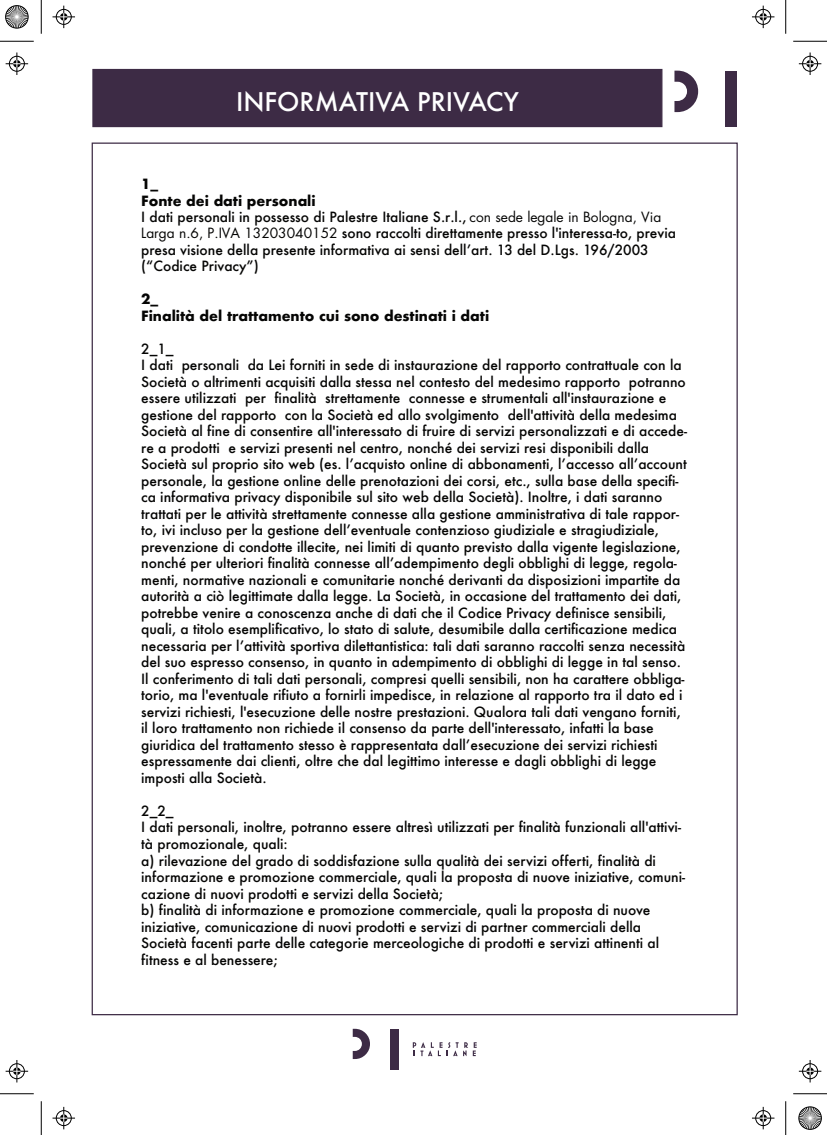
<style>
.page{position:relative;width:827px;height:1135px;background:#fff}
.page>*{position:absolute;margin:0;border:0;box-sizing:border-box;transform-origin:0 0}
.t1{font:500 25px "Futura";color:#fff}
.t2{font:500 13.75px/16.5px "Futura";color:#050504}
.t3{font:700 13.75px/16.5px "Futura";color:#050504}
.s1{font-weight:700}
.s2{font-family:"Futura Std";font-weight:400}
</style>
<div class="page">
<div style="left:390px;top:1029px;width:8px;height:40px;background:#3d2b45"></div>
<svg style="left:353px;top:1029px;width:17px;height:30px"></svg>
<svg style="left:413px;top:1042px;width:63px;height:14px"></svg>
<div style="left:92px;top:69px;width:570px;height:58px;background:#3d2b45"></div>
<div style="left:726px;top:71px;width:11px;height:56px;background:#3d2b45"></div>
<svg style="left:674px;top:71px;width:24px;height:41px"></svg>
<hr style="left:0;top:41px;width:34px;height:1px;background:#000">
<hr style="left:793px;top:41px;width:34px;height:1px;background:#000">
<hr style="left:0;top:1093px;width:34px;height:1px;background:#000">
<hr style="left:793px;top:1093px;width:34px;height:1px;background:#000">
<hr style="left:41px;top:0;width:1px;height:34px;background:#000">
<hr style="left:41px;top:1101px;width:1px;height:34px;background:#000">
<hr style="left:785px;top:0;width:1px;height:34px;background:#000">
<hr style="left:785px;top:1101px;width:1px;height:34px;background:#000">
<svg style="left:52px;top:6px;width:23px;height:22px"></svg>
<svg style="left:752px;top:6px;width:22px;height:22px"></svg>
<svg style="left:52px;top:1107px;width:23px;height:22px"></svg>
<svg style="left:752px;top:1107px;width:22px;height:22px"></svg>
<svg style="left:6px;top:52px;width:22px;height:23px"></svg>
<svg style="left:6px;top:1060px;width:22px;height:22px"></svg>
<svg style="left:798px;top:52px;width:23px;height:23px"></svg>
<svg style="left:798px;top:1060px;width:23px;height:22px"></svg>
<svg style="left:5px;top:5px;width:24px;height:24px"></svg>
<svg style="left:798px;top:1106px;width:24px;height:24px"></svg>
<h1 class="t1" style="left:236px;top:85px;width:284px">INFORMATIVA PRIVACY</h1>
<p class="t2" style="left:141px;top:176px;width:536px"><span class="s1">1_<br>Fonte dei dati personali<br></span>I dati personali in possesso di Palestre Italiane S.r.l., <span class="s2">con sede legale in Bologna, Via Larga n.6, P.IVA 13203040152</span> sono raccolti direttamente presso l'interessa-to, previa presa visione della presente informativa ai sensi dellʼart. 13 del D.Lgs. 196/2003 (“Codice Privacy”)</p>
<p class="t3" style="left:141px;top:291px;width:349px">2_<br>Finalità del trattamento cui sono destinati i dati</p>
<p class="t2" style="left:141px;top:340px;width:547px">2_1_<br>I dati personali da Lei forniti in sede di instaurazione del rapporto contrattuale con la Società o altrimenti acquisiti dalla stessa nel contesto del medesimo rapporto potranno essere utilizzati per finalità strettamente connesse e strumentali all'instaurazione e gestione del rapporto con la Società ed allo svolgimento dell'attività della medesima Società al fine di consentire all'interessato di fruire di servizi personalizzati e di accede&shy;re a prodotti e servizi presenti nel centro, nonché dei servizi resi disponibili dalla Società sul proprio sito web (es. lʼacquisto online di abbonamenti, lʼaccesso allʼaccount personale, la gestione online delle prenotazioni dei corsi, etc., sulla base della specifi&shy;ca informativa privacy disponibile sul sito web della Società). Inoltre, i dati saranno trattati per le attività strettamente connesse alla gestione amministrativa di tale rappor&shy;to, ivi incluso per la gestione dellʼeventuale contenzioso giudiziale e stragiudiziale, prevenzione di condotte illecite, nei limiti di quanto previsto dalla vigente legislazione, nonché per ulteriori finalità connesse allʼadempimento degli obblighi di legge, regola&shy;menti, normative nazionali e comunitarie nonché derivanti da disposizioni impartite da autorità a ciò legittimate dalla legge. La Società, in occasione del trattamento dei dati, potrebbe venire a conoscenza anche di dati che il Codice Privacy definisce sensibili, quali, a titolo esemplificativo, lo stato di salute, desumibile dalla certificazione medica necessaria per lʼattività sportiva dilettantistica: tali dati saranno raccolti senza necessità del suo espresso consenso, in quanto in adempimento di obblighi di legge in tal senso.<br>Il conferimento di tali dati personali, compresi quelli sensibili, non ha carattere obbliga&shy;torio, ma l'eventuale rifiuto a fornirli impedisce, in relazione al rapporto tra il dato ed i servizi richiesti, l'esecuzione delle nostre prestazioni. Qualora tali dati vengano forniti, il loro trattamento non richiede il consenso da parte dell'interessato, infatti la base giuridica del trattamento stesso è rappresentata dallʼesecuzione dei servizi richiesti espressamente dai clienti, oltre che dal legittimo interesse e dagli obblighi di legge imposti alla Società.</p>
<p class="t2" style="left:141px;top:802px;width:545px">2_2_<br>I dati personali, inoltre, potranno essere altresì utilizzati per finalità funzionali all'attivi&shy;tà promozionale, quali:<br>a) rilevazione del grado di soddisfazione sulla qualità dei servizi offerti, finalità di informazione e promozione commerciale, quali la proposta di nuove iniziative, comuni&shy;cazione di nuovi prodotti e servizi della Società;<br>b) finalità di informazione e promozione commerciale, quali la proposta di nuove iniziative, comunicazione di nuovi prodotti e servizi di partner commerciali della Società facenti parte delle categorie merceologiche di prodotti e servizi attinenti al fitness e al benessere;</p>
</div>
